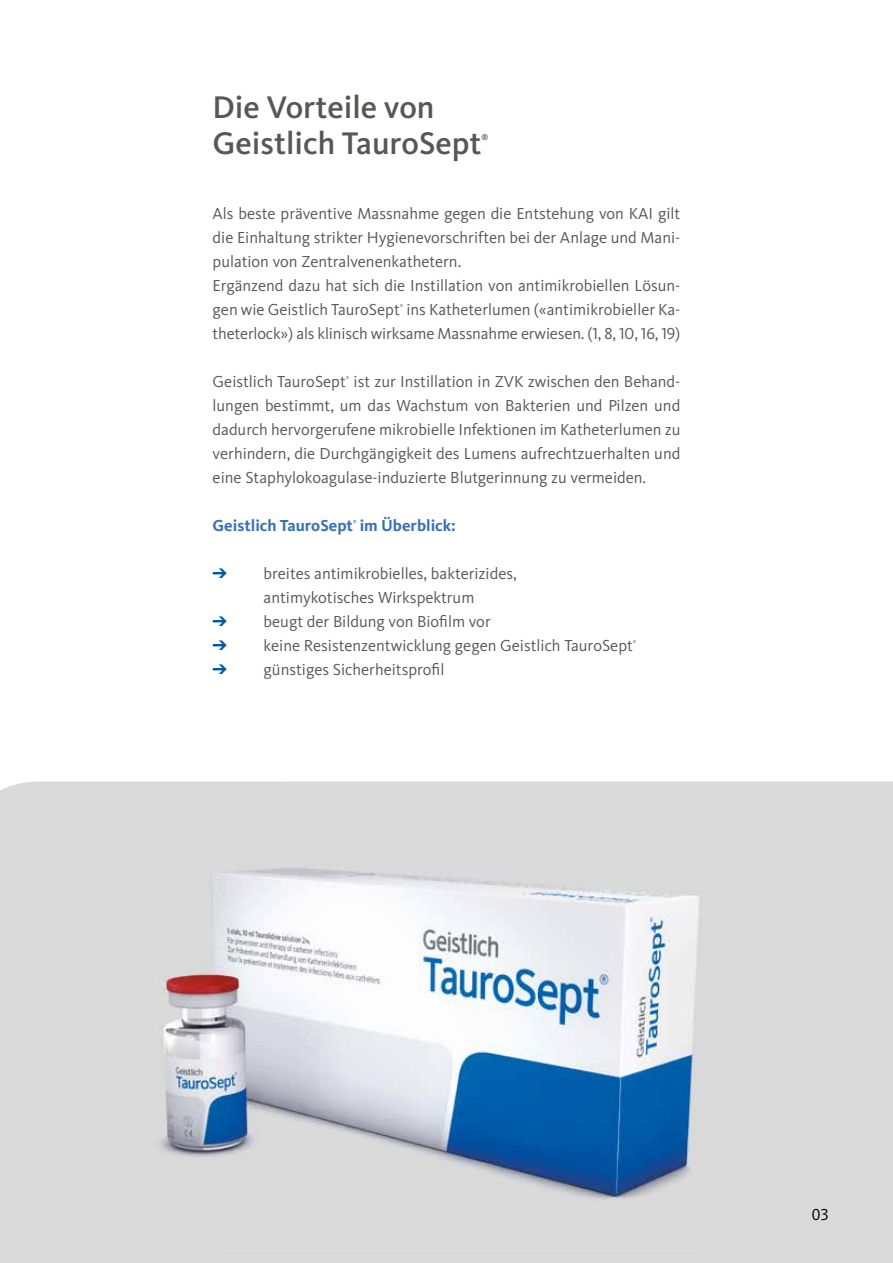
<style>
.page{position:relative;width:893px;height:1263px;background:#fff}
.page>*{position:absolute;margin:0;border:0;box-sizing:border-box;transform-origin:0 0}
.t1{font:500 32.4px/36px "Kievit OT";color:#575756}
.t2{font:16.5px/24px "Kievit OT";color:#575756}
.t3{font:700 16.5px "Kievit OT";color:#3b70b7}
.t4{font:16.5px "Kievit OT";color:#000}
.t5{font:700 8.1px "Kievit OT";color:#575756}
.t6{font:4.2px "Kievit OT";color:#575756}
.t7{font:700 4.2px "Kievit OT";color:#3b70b7}
.s1{color:#0056a4}
</style>
<div class="page">
<div style="left:0;top:781px;width:893px;height:482px;background:#dadada"></div>
<img style="left:5px;top:804px;width:787px;height:449px">
<h1 class="t1" style="left:213px;top:89px;width:270px">Die Vorteile von<br>Geistlich TauroSept</h1>
<p class="t5" style="left:482px;top:132px;width:8px">®</p>
<p class="t2" style="left:213px;top:201px;width:469px">Als beste präventive Massnahme gegen die Entstehung von KAI gilt die Einhaltung strikter Hygienevorschriften bei der Anlage und Mani&shy;pulation von Zentralvenenkathetern.<br>Ergänzend dazu hat sich die Instillation von antimikrobiellen Lösun&shy;gen wie Geistlich TauroSept ins Katheterlumen («antimikrobieller Ka-</p>
<p class="t6" style="left:400px;top:303px;width:5px">®</p>
<p class="t2" style="left:213px;top:321px;width:469px">theterlock») als klinisch wirksame Massnahme erwiesen. (1, 8, 10, 16, 19)</p>
<p class="t2" style="left:213px;top:369px;width:135px">Geistlich TauroSept</p>
<p class="t6" style="left:346px;top:375px;width:5px">®</p>
<p class="t2" style="left:213px;top:369px;width:469px;text-align:justify;text-indent:141px">ist zur Instillation in ZVK zwischen den Behand&shy;lungen bestimmt, um das Wachstum von Bakterien und Pilzen und dadurch hervorgerufene mikrobielle Infektionen im Katheterlumen zu verhindern, die Durchgängigkeit des Lumens aufrechtzuerhalten und eine Staphylokoagulase-induzierte Blutgerinnung zu vermeiden.</p>
<p class="t3" style="left:213px;top:515px;width:245px">Geistlich TauroSept im Überblick:</p>
<p class="t7" style="left:353px;top:519px;width:5px">®</p>
<p class="t2" style="left:213px;top:561px;width:306px;text-align:center"><span class="s1">➔</span> breites antimikrobielles, bakterizides, antimykotisches Wirkspektrum</p>
<p class="t2" style="left:213px;top:609px;width:280px"><span class="s1">➔</span> beugt der Bildung von Biofilm vor</p>
<p class="t2" style="left:213px;top:633px;width:422px"><span class="s1">➔</span> keine Resistenzentwicklung gegen Geistlich TauroSept</p>
<p class="t6" style="left:633px;top:639px;width:5px">®</p>
<p class="t2" style="left:213px;top:657px;width:233px"><span class="s1">➔</span> günstiges Sicherheitsprofil</p>
<p class="t4" style="left:812px;top:1205px;width:19px">03</p>
</div>
